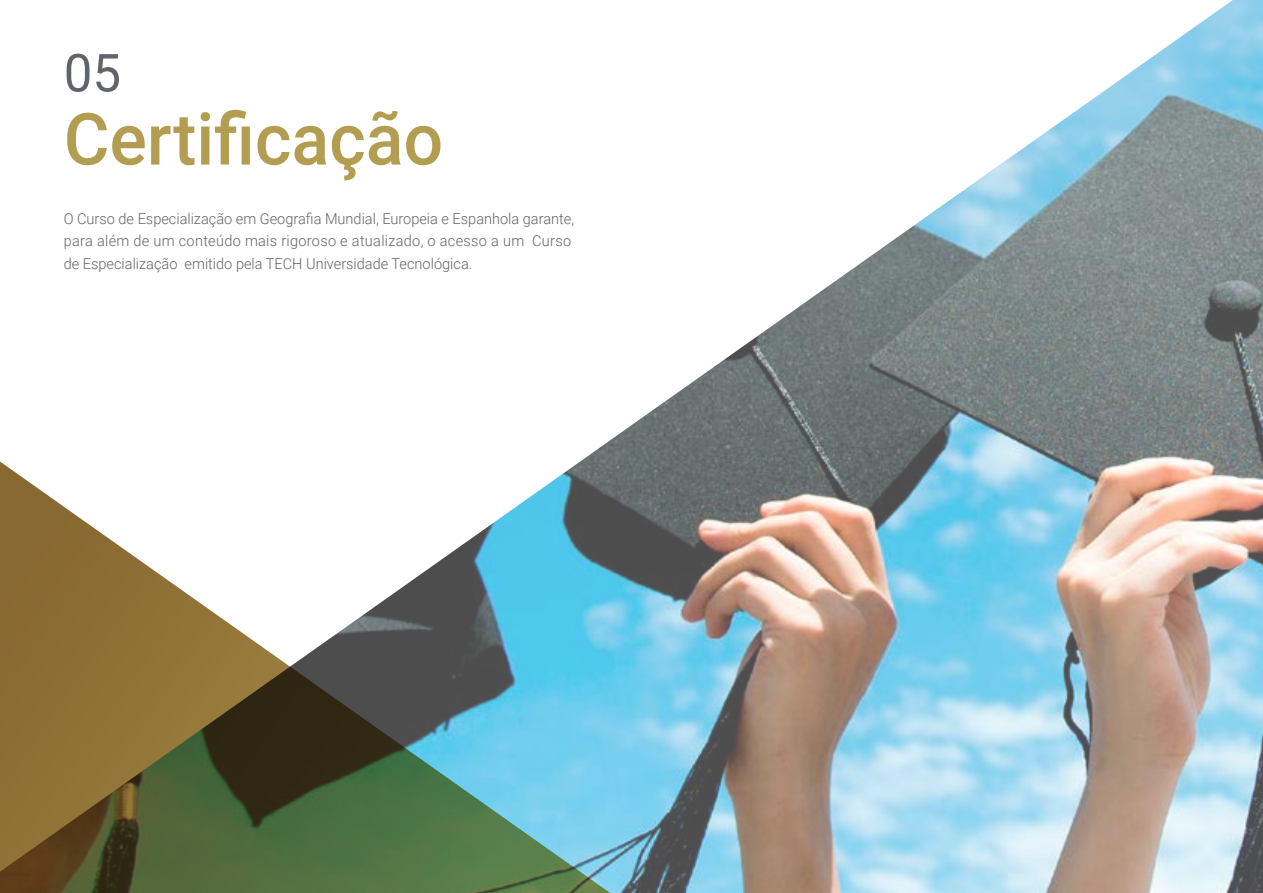
<style>
.page{position:relative;width:1263px;height:893px;background:#fff}
.page>*{position:absolute;margin:0;border:0;box-sizing:border-box;transform-origin:0 0}
.t1{font:500 72px "Roboto";color:#b39d51}
.t2{font:52.5px "Roboto";color:#61646a}
.t3{font:300 15px/22.5px "Roboto";color:#61646a}
</style>
<div class="page">
<img style="left:602px;top:0;width:661px;height:893px">
<svg style="left:0;top:446px;width:640px;height:447px"></svg>
<h2 class="t2" style="left:64px;top:36px;width:59px">05</h2>
<h1 class="t1" style="left:64px;top:89px;width:381px">Certificação</h1>
<p class="t3" style="left:64px;top:207px;width:512px">O Curso de Especialização em Geografia Mundial, Europeia e Espanhola garante, para além de um conteúdo mais rigoroso e atualizado, o acesso a um Curso de Especialização emitido pela TECH Universidade Tecnológica.</p>
</div>
